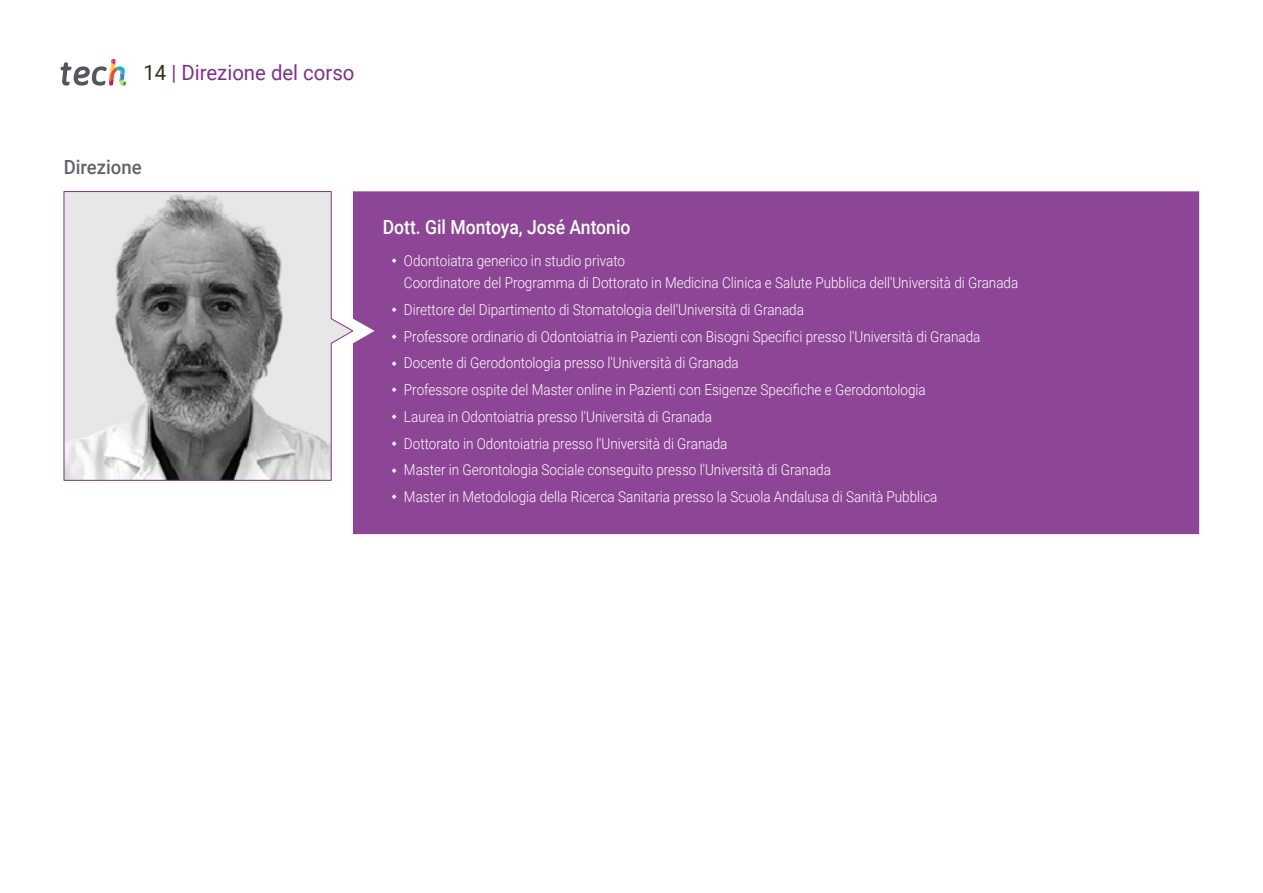
<style>
.page{position:relative;width:1263px;height:893px;background:#fff}
.page>*{position:absolute;margin:0;border:0;box-sizing:border-box;transform-origin:0 0}
.t1{font:21px "Roboto";color:#813089}
.t2{font:500 19.5px "Roboto";color:#fff;scale:.9 1}
.t3{font:500 19.5px "Roboto";color:#61646a;scale:.95 1}
.t4{font:300 15px/26.7px "Roboto";color:#fff;scale:.9 1}
.s1{color:#312e20}
</style>
<div class="page">
<svg style="left:61px;top:59px;width:65px;height:27px"></svg>
<svg style="left:64px;top:191px;width:289px;height:290px;background:#b5b4b5"></svg>
<div style="left:353px;top:191px;width:846px;height:343px;background:#8d4595"></div>
<svg style="left:392px;top:258px;width:5px;height:5px"></svg>
<svg style="left:392px;top:307px;width:5px;height:5px"></svg>
<svg style="left:392px;top:334px;width:5px;height:5px"></svg>
<svg style="left:392px;top:361px;width:5px;height:5px"></svg>
<svg style="left:392px;top:387px;width:5px;height:5px"></svg>
<svg style="left:392px;top:414px;width:5px;height:5px"></svg>
<svg style="left:392px;top:441px;width:5px;height:5px"></svg>
<svg style="left:392px;top:468px;width:5px;height:5px"></svg>
<svg style="left:392px;top:495px;width:5px;height:5px"></svg>
<h1 class="t1" style="left:144px;top:57px;width:213px"><span class="s1">14</span> | Direzione del corso</h1>
<h2 class="t3" style="left:64px;top:154px;width:84px">Direzione</h2>
<h2 class="t2" style="left:383px;top:213px;width:277px">Dott. Gil Montoya, José Antonio</h2>
<p class="t4" style="left:404px;top:248px;width:684px;line-height:22.5px">Odontoiatra generico in studio privato<br>Coordinatore del Programma di Dottorato in Medicina Clinica e Salute Pubblica dell'Università di Granada</p>
<p class="t4" style="left:404px;top:296px;width:642px">Direttore del Dipartimento di Stomatologia dell’Università di Granada<br>Professore ordinario di Odontoiatria in Pazienti con Bisogni Specifici presso l'Università di Granada Docente di Gerodontologia presso l'Università di Granada<br>Professore ospite del Master online in Pazienti con Esigenze Specifiche e Gerodontologia<br>Laurea in Odontoiatria presso l'Università di Granada<br>Dottorato in Odontoiatria presso l'Università di Granada<br>Master in Gerontologia Sociale conseguito presso l'Università di Granada<br>Master in Metodologia della Ricerca Sanitaria presso la Scuola Andalusa di Sanità Pubblica</p>
</div>
